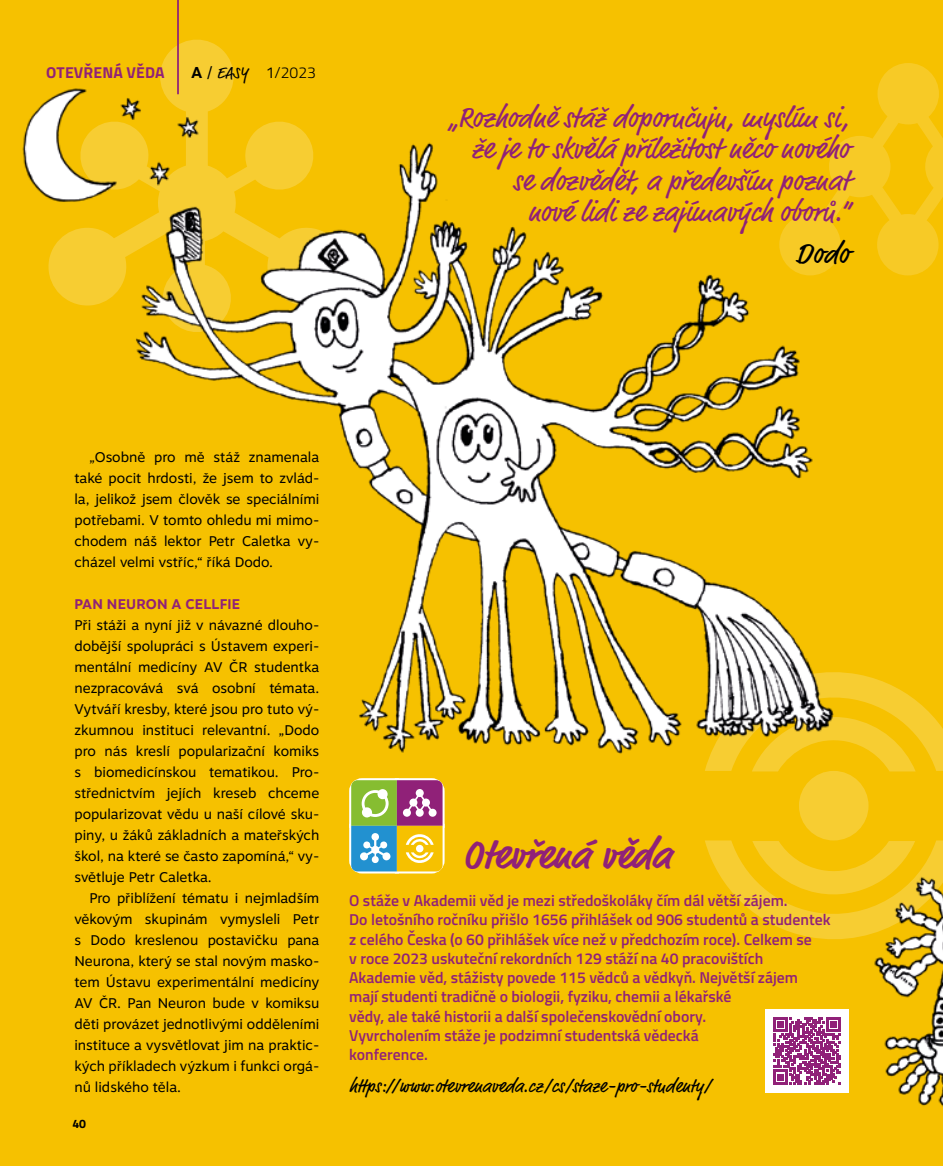
<style>
.page{position:relative;width:943px;height:1166px;background:#f6c100}
.page>*{position:absolute;margin:0;border:0;box-sizing:border-box;transform-origin:0 0}
.t1{font:700 42px "Market Pro";color:#902178}
.t2{font:29.75px/31.5px "Market Pro";color:#902178;text-align:right}
.t3{font:29.75px "Market Pro";color:#000}
.t4{font:19.25px "Market Pro";color:#000}
.t5{font:600 15.75px/19.2px "Titillium";color:#902178}
.t6{font:700 15.75px "Titillium";letter-spacing:.01em;color:#902178}
.t7{font:300 15.75px "Titillium";color:#000}
.t8{font:14px/21px "Motiva Sans";color:#000;text-align:justify}
.t9{font:700 14px "Motiva Sans";letter-spacing:.01em;color:#902178}
.t10{font:700 12.25px "Titillium";color:#000}
.s1{font-family:"Motiva Sans";font-weight:700}
.s2{font-family:"Motiva Sans";font-weight:400}
.s3{font-family:"Market Pro";font-weight:400}
.s4{font-weight:400}
</style>
<div class="page">
<svg style="left:48px;top:39px;width:186px;height:267px"></svg>
<svg style="left:705px;top:840px;width:75px;height:88px"></svg>
<svg style="left:751px;top:840px;width:29px;height:61px"></svg>
<svg style="left:836px;top:63px;width:107px;height:212px"></svg>
<div style="left:765px;top:1009px;width:83px;height:83px;background:#fff"></div>
<svg style="left:773px;top:1017px;width:7px;height:67px"></svg>
<svg style="left:349px;top:792px;width:96px;height:82px"></svg>
<img style="left:122px;top:120px;width:714px;height:672px">
<img style="left:780px;top:451px;width:163px;height:656px">
<img style="left:22px;top:70px;width:186px;height:140px">
<hr style="left:177px;top:0;width:2px;height:94px;background:#902178">
<p class="t6" style="left:46px;top:60px;width:120px">OTEVŘENÁ VĚDA</p>
<p class="t7" style="left:191px;top:61px;width:126px"><span class="s1">A</span> <span class="s2">/</span> <span class="s3">EASY</span> <span class="s4">1</span>/2023</p>
<h2 class="t2" style="left:449px;top:102px;width:402px">„Rozhodně stáž doporučuju, myslím si, že je to skvělá příležitost něco nového se dozvědět, a především poznat<br>nové lidi ze zajímavých oborů.“</h2>
<h2 class="t3" style="left:796px;top:233px;width:55px">Dodo</h2>
<p class="t8" style="left:74px;top:446px;width:246px;text-indent:15px">„Osobně pro mě stáž znamenala také pocit hrdosti, že jsem to zvlád&shy;la, jelikož jsem člověk se speciálními potřebami. V tomto ohledu mi mimo&shy;chodem náš lektor Petr Caletka vy&shy;cházel velmi vstříc,“ říká Dodo.</p>
<p class="t9" style="left:74px;top:594px;width:167px">PAN NEURON A CELLFIE</p>
<p class="t8" style="left:74px;top:614px;width:246px">Při stáži a nyní již v návazné dlouho&shy;dobější spolupráci s Ústavem experi&shy;mentální medicíny AV ČR studentka nezpracovává svá osobní témata.<br>Vytváří kresby, které jsou pro tuto vý&shy;zkumnou instituci relevantní. „Dodo pro nás kreslí popularizační komiks s biomedicínskou tematikou. Pro&shy;střednictvím jejích kreseb chceme popularizovat vědu u naší cílové sku&shy;piny, u žáků základních a mateřských škol, na které se často zapomíná,“ vy&shy;světluje Petr Caletka.</p>
<p class="t8" style="left:74px;top:887px;width:246px;text-indent:15px">Pro přiblížení tématu i nejmladším věkovým skupinám vymysleli Petr s Dodo kreslenou postavičku pana Neurona, který se stal novým masko&shy;tem Ústavu experimentální medicíny AV ČR. Pan Neuron bude v komiksu děti provázet jednotlivými odděleními instituce a vysvětlovat jim na praktic&shy;kých příkladech výzkum i funkci orgá&shy;nů lidského těla.</p>
<p class="t10" style="left:72px;top:1114px;width:15px">40</p>
<h1 class="t1" style="left:462px;top:824px;width:210px">Otevřená věda</h1>
<p class="t5" style="left:349px;top:890px;width:483px">O stáže v Akademii věd je mezi středoškoláky čím dál větší zájem.<br>Do letošního ročníku přišlo 1656 přihlášek od 906 studentů a studentek z celého Česka (o 60 přihlášek více než v předchozím roce). Celkem se<br>v roce 2023 uskuteční rekordních 129 stáží na 40 pracovištích Akademie věd, stážisty povede 115 vědců a vědkyň. Největší zájem mají studenti tradičně o biologii, fyziku, chemii a lékařské<br>vědy, ale také historii a další společenskovědní obory.<br>Vyvrcholením stáže je podzimní studentská vědecká<br>konference.</p>
<h3 class="t4" style="left:349px;top:1072px;width:364px">https://www.otevrenaveda.cz/cs/staze-pro-studenty/</h3>
</div>
